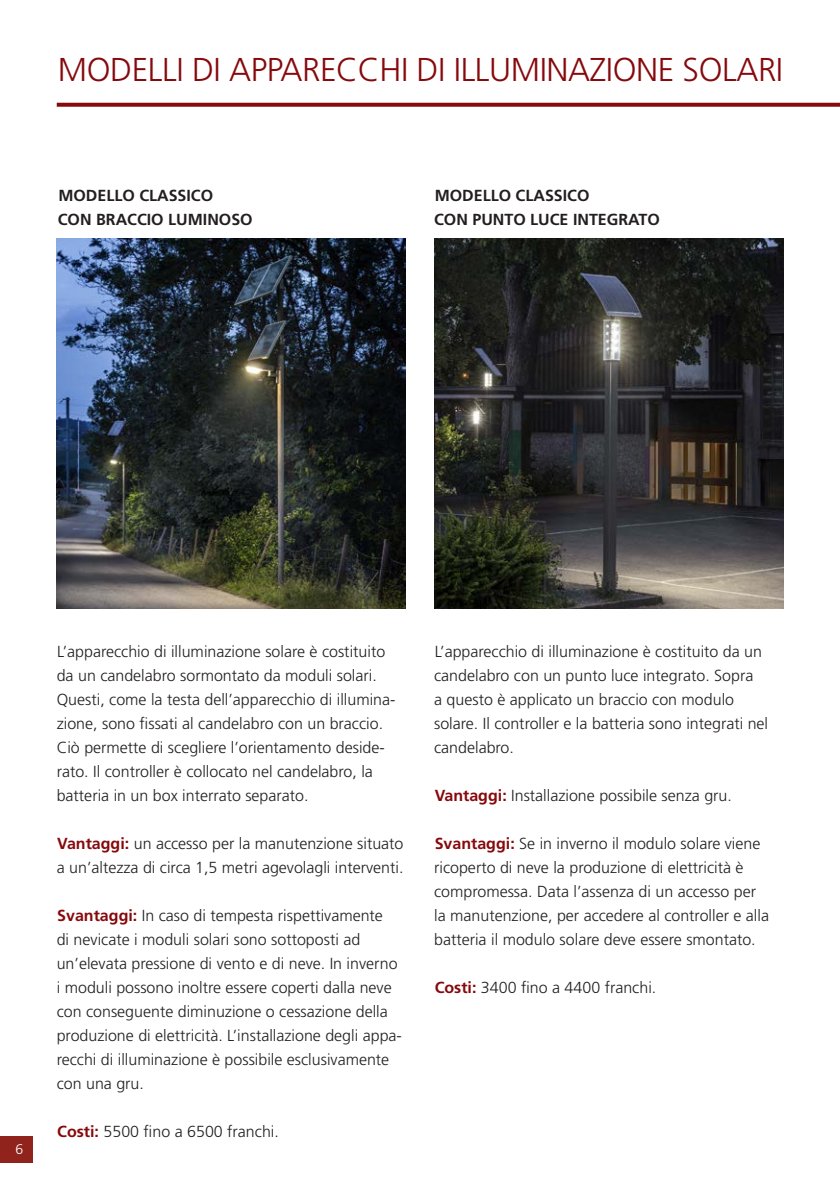
<style>
.page{position:relative;width:840px;height:1191px;background:#fff}
.page>*{position:absolute;margin:0;border:0;box-sizing:border-box;transform-origin:0 0}
.t1{font:300 33px "Frutiger LT Std";letter-spacing:-.015em;color:#86090c}
.t2{font:300 16px/24px "Frutiger LT Std";color:#231f20}
.t3{font:700 16px/24px "Frutiger LT Std";color:#231f20}
.t4{font:300 14px "Frutiger LT Std";color:#fff}
.s1{font-weight:700;color:#86090c}
</style>
<div class="page">
<div style="left:0;top:1136px;width:32px;height:26px;background:#90241d"></div>
<img style="left:434px;top:238px;width:348px;height:371px">
<svg style="left:57px;top:103px;width:782px;height:4px;background:#8e191c"></svg>
<img style="left:56px;top:238px;width:349px;height:371px">
<h1 class="t1" style="left:58px;top:51px;width:726px">MODELLI DI APPARECCHI DI ILLUMINAZIONE SOLARI</h1>
<p class="t3" style="left:58px;top:183px;width:196px">MODELLO CLASSICO<br>CON BRACCIO LUMINOSO</p>
<p class="t3" style="left:434px;top:183px;width:227px">MODELLO CLASSICO<br>CON PUNTO LUCE INTEGRATO</p>
<p class="t4" style="left:15px;top:1141px;width:9px">6</p>
<p class="t2" style="left:57px;top:639px;width:340px">L’apparecchio di illuminazione solare è costituito da un candelabro sormontato da moduli solari.<br>Questi, come la testa dell’apparecchio di illumina&shy;zione, sono fissati al candelabro con un braccio.<br>Ciò permette di scegliere l’orientamento deside&shy;rato. Il controller è collocato nel candelabro, la batteria in un box interrato separato.</p>
<p class="t2" style="left:57px;top:831px;width:348px"><span class="s1">Vantaggi:</span> un accesso per la manutenzione situato a un’altezza di circa 1,5 metri agevolagli interventi.</p>
<p class="t2" style="left:57px;top:903px;width:346px"><span class="s1">Svantaggi:</span> In caso di tempesta rispettivamente<br>di nevicate i moduli solari sono sottoposti ad un’elevata pressione di vento e di neve. In inverno i moduli possono inoltre essere coperti dalla neve con conseguente diminuzione o cessazione della produzione di elettricità. L’installazione degli appa&shy;recchi di illuminazione è possibile esclusivamente con una gru.</p>
<p class="t2" style="left:57px;top:1119px;width:223px"><span class="s1">Costi:</span> 5500 fino a 6500 franchi.</p>
<p class="t2" style="left:434px;top:639px;width:335px">L’apparecchio di illuminazione è costituito da un candelabro con un punto luce integrato. Sopra<br>a questo è applicato un braccio con modulo solare. Il controller e la batteria sono integrati nel candelabro.</p>
<p class="t2" style="left:434px;top:783px;width:298px"><span class="s1">Vantaggi:</span> Installazione possibile senza gru.</p>
<p class="t2" style="left:434px;top:831px;width:336px"><span class="s1">Svantaggi:</span> Se in inverno il modulo solare viene ricoperto di neve la produzione di elettricità è compromessa. Data l’assenza di un accesso per la manutenzione, per accedere al controller e alla batteria il modulo solare deve essere smontato.</p>
<p class="t2" style="left:434px;top:975px;width:223px"><span class="s1">Costi:</span> 3400 fino a 4400 franchi.</p>
</div>
